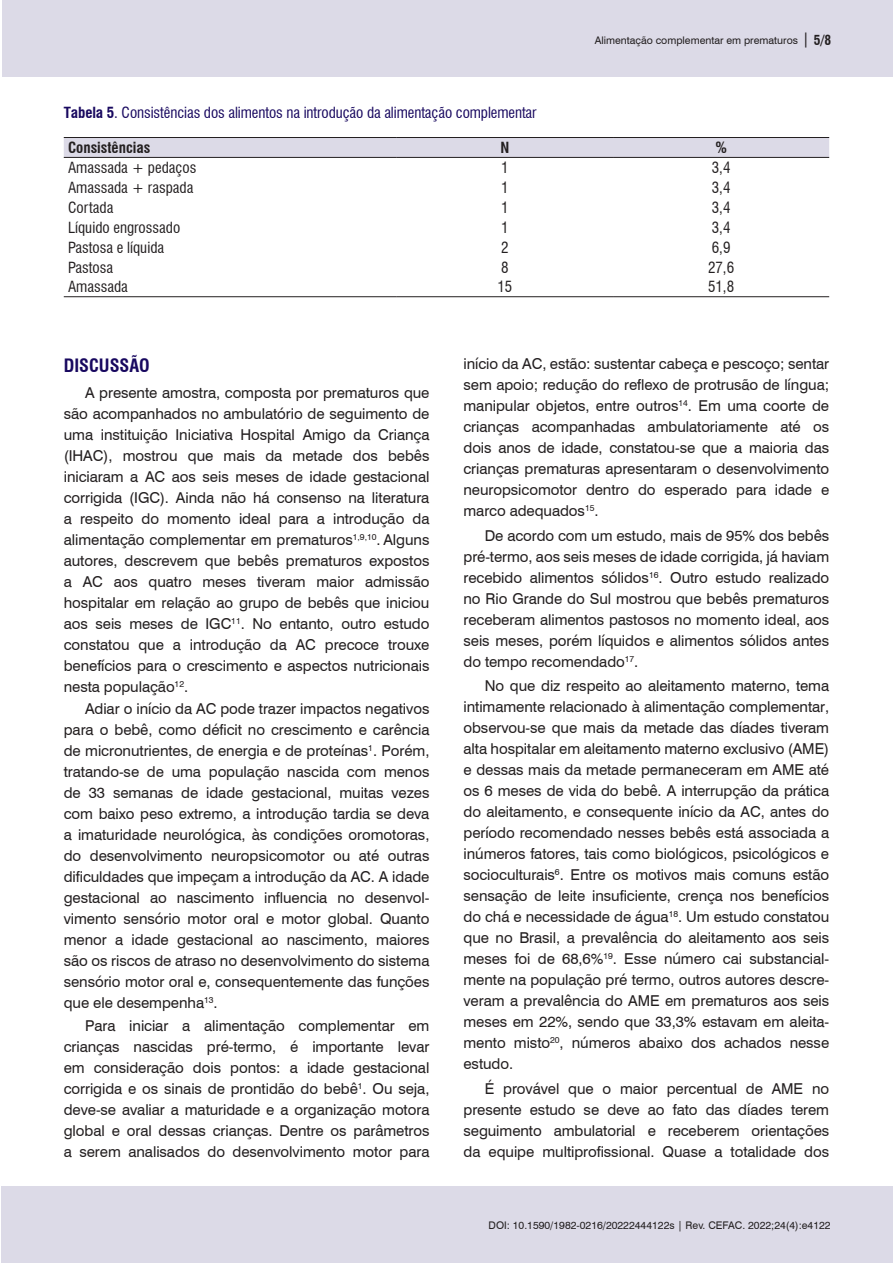
<style>
.page{position:relative;width:893px;height:1263px;background:#fff}
.page>*{position:absolute;margin:0;border:0;box-sizing:border-box;transform-origin:0 0}
.Nivel_1{font:700 condensed 18px "Swiss 721 BT";color:#18085f}
.Corpo_do_texto{font:15px/21px "Swiss 721 BT";letter-spacing:-.005em;color:#231f20;text-align:justify}
.Texto_tabelas{font:condensed 15px "Swiss 721 BT";color:#231f20}
.Titulo_tabelas_e_gr{font:condensed 15px "Swiss 721 BT";letter-spacing:-.005em;color:#18085f}
.Texto_tabelas-2{font:700 condensed 15px "Swiss 721 BT";color:#231f20}
.t1{font:10.5px "Swiss 721 BT";color:#231f20}
.s1{font-size:15px}
.s2{font-weight:700;font-stretch:condensed;font-size:13.5px}
.s3{font-weight:700}
</style>
<div class="page">
<div style="left:1px;top:1186px;width:892px;height:77px;background:#dcdae7"></div>
<div style="left:2px;top:0;width:891px;height:77px;background:#dcdae7"></div>
<div style="left:64px;top:138px;width:765px;height:19px;background:#dcdae7"></div>
<hr style="left:64px;top:157px;width:333px;height:1px;background:#231f20">
<hr style="left:397px;top:157px;width:216px;height:1px;background:#231f20">
<hr style="left:613px;top:157px;width:216px;height:1px;background:#231f20">
<hr style="left:64px;top:137px;width:333px;height:1px;background:#231f20">
<hr style="left:397px;top:137px;width:216px;height:1px;background:#231f20">
<hr style="left:613px;top:137px;width:216px;height:1px;background:#231f20">
<hr style="left:64px;top:296px;width:333px;height:1px;background:#231f20">
<hr style="left:397px;top:296px;width:216px;height:1px;background:#231f20">
<hr style="left:613px;top:296px;width:216px;height:1px;background:#231f20">
<p class="t1" style="left:595px;top:33px;width:238px">Alimentação complementar em prematuros <span class="s1">|</span> <span class="s2">5/8</span></p>
<p class="Titulo_tabelas_e_gr" style="left:64px;top:103px;width:474px"><span class="s3">Tabela 5</span>. Consistências dos alimentos na introdução da alimentação complementar</p>
<p class="Texto_tabelas-2" style="left:68px;top:139px;width:84px">Consistências</p>
<p class="Texto_tabelas-2" style="left:500px;top:139px;width:10px">N</p>
<p class="Texto_tabelas-2" style="left:715px;top:139px;width:13px">%</p>
<p class="Texto_tabelas" style="left:68px;top:159px;width:130px">Amassada + pedaços</p>
<p class="Texto_tabelas" style="left:501px;top:159px;width:9px">1</p>
<p class="Texto_tabelas" style="left:712px;top:159px;width:20px">3,4</p>
<p class="Texto_tabelas" style="left:68px;top:178px;width:127px">Amassada + raspada</p>
<p class="Texto_tabelas" style="left:501px;top:178px;width:9px">1</p>
<p class="Texto_tabelas" style="left:712px;top:178px;width:20px">3,4</p>
<p class="Texto_tabelas" style="left:68px;top:198px;width:47px">Cortada</p>
<p class="Texto_tabelas" style="left:501px;top:198px;width:9px">1</p>
<p class="Texto_tabelas" style="left:712px;top:198px;width:20px">3,4</p>
<p class="Texto_tabelas" style="left:68px;top:218px;width:114px">Líquido engrossado</p>
<p class="Texto_tabelas" style="left:501px;top:218px;width:9px">1</p>
<p class="Texto_tabelas" style="left:712px;top:218px;width:20px">3,4</p>
<p class="Texto_tabelas" style="left:68px;top:238px;width:98px">Pastosa e líquida</p>
<p class="Texto_tabelas" style="left:501px;top:238px;width:9px">2</p>
<p class="Texto_tabelas" style="left:712px;top:238px;width:20px">6,9</p>
<p class="Texto_tabelas" style="left:68px;top:258px;width:47px">Pastosa</p>
<p class="Texto_tabelas" style="left:501px;top:258px;width:9px">8</p>
<p class="Texto_tabelas" style="left:708px;top:258px;width:28px">27,6</p>
<p class="Texto_tabelas" style="left:68px;top:278px;width:61px">Amassada</p>
<p class="Texto_tabelas" style="left:497px;top:278px;width:16px">15</p>
<p class="Texto_tabelas" style="left:708px;top:278px;width:28px">51,8</p>
<p class="Nivel_1" style="left:64px;top:354px;width:88px">DISCUSSÃO</p>
<p class="Corpo_do_texto" style="left:64px;top:382px;width:367px;text-indent:21px">A presente amostra, composta por prematuros que são acompanhados no ambulatório de seguimento de uma instituição Iniciativa Hospital Amigo da Criança (IHAC), mostrou que mais da metade dos bebês iniciaram a AC aos seis meses de idade gestacional corrigida (IGC). Ainda não há consenso na literatura a respeito do momento ideal para a introdução da alimentação complementar em prematuros<sup>1,9,10</sup>. Alguns autores, descrevem que bebês prematuros expostos a AC aos quatro meses tiveram maior admissão hospitalar em relação ao grupo de bebês que iniciou aos seis meses de IGC<sup>11</sup>. No entanto, outro estudo constatou que a introdução da AC precoce trouxe benefícios para o crescimento e aspectos nutricionais nesta população<sup>12</sup>.</p>
<p class="Corpo_do_texto" style="left:64px;top:698px;width:367px;text-indent:21px">Adiar o início da AC pode trazer impactos negativos para o bebê, como déficit no crescimento e carência de micronutrientes, de energia e de proteínas<sup>1</sup>. Porém, tratando-se de uma população nascida com menos de 33 semanas de idade gestacional, muitas vezes com baixo peso extremo, a introdução tardia se deva a imaturidade neurológica, às condições oromotoras, do desenvolvimento neuropsicomotor ou até outras dificuldades que impeçam a introdução da AC. A idade gestacional ao nascimento influencia no desenvol&shy;vimento sensório motor oral e motor global. Quanto menor a idade gestacional ao nascimento, maiores são os riscos de atraso no desenvolvimento do sistema sensório motor oral e, consequentemente das funções que ele desempenha<sup>13</sup>.</p>
<p class="Corpo_do_texto" style="left:64px;top:1014px;width:367px;text-indent:21px">Para iniciar a alimentação complementar em crianças nascidas pré-termo, é importante levar em consideração dois pontos: a idade gestacional corrigida e os sinais de prontidão do bebê<sup>1</sup>. Ou seja, deve-se avaliar a maturidade e a organização motora global e oral dessas crianças. Dentre os parâmetros a serem analisados do desenvolvimento motor para</p>
<p class="Corpo_do_texto" style="left:463px;top:353px;width:367px">início da AC, estão: sustentar cabeça e pescoço; sentar sem apoio; redução do reflexo de protrusão de língua; manipular objetos, entre outros<sup>14</sup>. Em uma coorte de crianças acompanhadas ambulatoriamente até os dois anos de idade, constatou-se que a maioria das crianças prematuras apresentaram o desenvolvimento neuropsicomotor dentro do esperado para idade e marco adequados<sup>15</sup>.</p>
<p class="Corpo_do_texto" style="left:463px;top:524px;width:367px;text-indent:21px">De acordo com um estudo, mais de 95% dos bebês pré-termo, aos seis meses de idade corrigida, já haviam recebido alimentos sólidos<sup>16</sup>. Outro estudo realizado no Rio Grande do Sul mostrou que bebês prematuros receberam alimentos pastosos no momento ideal, aos seis meses, porém líquidos e alimentos sólidos antes do tempo recomendado<sup>17</sup>.</p>
<p class="Corpo_do_texto" style="left:463px;top:675px;width:367px;text-indent:21px">No que diz respeito ao aleitamento materno, tema intimamente relacionado à alimentação complementar, observou-se que mais da metade das díades tiveram alta hospitalar em aleitamento materno exclusivo (AME) e dessas mais da metade permaneceram em AME até os 6 meses de vida do bebê. A interrupção da prática do aleitamento, e consequente início da AC, antes do período recomendado nesses bebês está associada a inúmeros fatores, tais como biológicos, psicológicos e socioculturais<sup>6</sup>. Entre os motivos mais comuns estão sensação de leite insuficiente, crença nos benefícios do chá e necessidade de água<sup>18</sup>. Um estudo constatou que no Brasil, a prevalência do aleitamento aos seis meses foi de 68,6%<sup>19</sup>. Esse número cai substancial&shy;mente na população pré termo, outros autores descre&shy;veram a prevalência do AME em prematuros aos seis meses em 22%, sendo que 33,3% estavam em aleita&shy;mento misto<sup>20</sup>, números abaixo dos achados nesse estudo.</p>
<p class="Corpo_do_texto" style="left:463px;top:1077px;width:367px;text-indent:21px">É provável que o maior percentual de AME no presente estudo se deve ao fato das díades terem seguimento ambulatorial e receberem orientações da equipe multiprofissional. Quase a totalidade dos</p>
<p class="t1" style="left:489px;top:1218px;width:343px">DOI: 10.1590/1982-0216/20222444122s | Rev. CEFAC. 2022;24(4):e4122</p>
</div>
